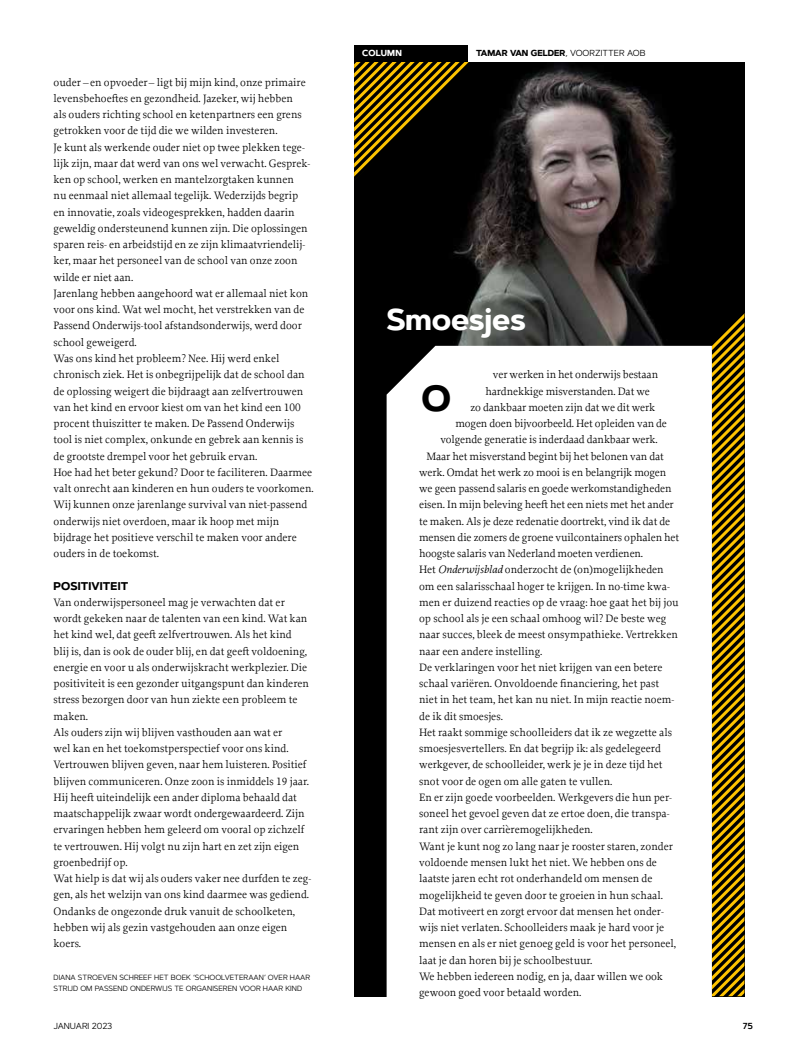
<style>
.page{position:relative;width:798px;height:1053px;background:#fff}
.page>*{position:absolute;margin:0;border:0;box-sizing:border-box;transform-origin:0 0}
.t1{font:700 36.25px "Artegra Sans";color:#000}
.t2{font:700 30px "Artegra Sans";letter-spacing:-.01em;color:#fff}
.t3{font:11.25px/16.2px "Proforma";color:#000}
.t4{font:700 11.25px "Artegra Sans";letter-spacing:.005em;color:#000}
.t5{font:700 8.75px "Artegra Sans";color:#000}
.t6{font:8.75px "Artegra Sans";letter-spacing:-.015em;color:#000}
.t7{font:700 8.75px "Artegra Sans";letter-spacing:.02em;color:#fff}
.t8{font:600 8.75px "Artegra Sans";color:#000}
.t9{font:7.5px/11.2px "Artegra Sans";color:#000}
.s1{font-weight:400}
.s2{font-style:italic}
</style>
<div class="page">
<div style="left:354px;top:45px;width:390px;height:951px;background:#000"></div>
<img style="left:435px;top:61px;width:309px;height:285px">
<svg style="left:354px;top:61px;width:129px;height:119px"></svg>
<svg style="left:711px;top:312px;width:33px;height:684px"></svg>
<div style="left:354px;top:36px;width:406px;height:25px;background:#fff"></div>
<div style="left:354px;top:45px;width:114px;height:16px;background:#000"></div>
<div style="left:386px;top:346px;width:325px;height:651px;background:#fff"></div>
<p class="t3" style="left:53px;top:74px;width:261px">ouder –en opvoeder – ligt bij mijn kind, onze primaire levensbehoeftes en gezondheid. Jazeker, wij hebben<br>als ouders richting school en ketenpartners een grens getrokken voor de tijd die we wilden investeren.<br>Je kunt als werkende ouder niet op twee plekken tege&shy;lijk zijn, maar dat werd van ons wel verwacht. Gesprek&shy;ken op school, werken en mantelzorgtaken kunnen<br>nu eenmaal niet allemaal tegelijk. Wederzijds begrip<br>en innovatie, zoals videogesprekken, hadden daarin geweldig ondersteunend kunnen zijn. Die oplossingen sparen reis- en arbeidstijd en ze zijn klimaatvriendelij&shy;ker, maar het personeel van de school van onze zoon wilde er niet aan.<br>Jarenlang hebben aangehoord wat er allemaal niet kon voor ons kind. Wat wel mocht, het verstrekken van de Passend Onderwijs-tool afstandsonderwijs, werd door school geweigerd.<br>Was ons kind het probleem? Nee. Hij werd enkel chronisch ziek. Het is onbegrijpelijk dat de school dan de oplossing weigert die bijdraagt aan zelfvertrouwen van het kind en ervoor kiest om van het kind een 100 procent thuiszitter te maken. De Passend Onderwijs tool is niet complex, onkunde en gebrek aan kennis is de grootste drempel voor het gebruik ervan.<br>Hoe had het beter gekund? Door te faciliteren. Daarmee valt onrecht aan kinderen en hun ouders te voorkomen.<br>Wij kunnen onze jarenlange survival van niet-passend onderwijs niet overdoen, maar ik hoop met mijn bijdrage het positieve verschil te maken voor andere ouders in de toekomst.</p>
<p class="t4" style="left:53px;top:577px;width:76px">POSITIVITEIT</p>
<p class="t3" style="left:53px;top:594px;width:259px">Van onderwijspersoneel mag je verwachten dat er wordt gekeken naar de talenten van een kind. Wat kan het kind wel, dat geeft zelfvertrouwen. Als het kind<br>blij is, dan is ook de ouder blij, en dat geeft voldoening, energie en voor u als onderwijskracht werkplezier. Die positiviteit is een gezonder uitgangspunt dan kinderen stress bezorgen door van hun ziekte een probleem te maken.<br>Als ouders zijn wij blijven vasthouden aan wat er<br>wel kan en het toekomstperspectief voor ons kind.<br>Vertrouwen blijven geven, naar hem luisteren. Positief blijven communiceren. Onze zoon is inmiddels 19 jaar.<br>Hij heeft uiteindelijk een ander diploma behaald dat maatschappelijk zwaar wordt ondergewaardeerd. Zijn ervaringen hebben hem geleerd om vooral op zichzelf te vertrouwen. Hij volgt nu zijn hart en zet zijn eigen groenbedrijf op.<br>Wat hielp is dat wij als ouders vaker nee durfden te zeg&shy;gen, als het welzijn van ons kind daarmee was gediend.<br>Ondanks de ongezonde druk vanuit de schoolketen, hebben wij als gezin vastgehouden aan onze eigen koers.</p>
<p class="t9" style="left:53px;top:971px;width:258px">DIANA STROEVEN SCHREEF HET BOEK ‘SCHOOLVETERAAN’ OVER HAAR<br>STRIJD OM PASSEND ONDERWIJS TE ORGANISEREN VOOR HAAR KIND</p>
<p class="t7" style="left:362px;top:47px;width:41px">COLUMN</p>
<p class="t5" style="left:476px;top:47px;width:171px">TAMAR VAN GELDER<span class="s1">, VOORZITTER AOB</span></p>
<h2 class="t2" style="left:386px;top:297px;width:140px">Smoesjes</h2>
<p class="t3" style="left:493px;top:366px;width:167px">ver werken in het onderwijs bestaan</p>
<p class="t3" style="left:485px;top:382px;width:166px">hardnekkige misverstanden. Dat we</p>
<p class="t3" style="left:470px;top:399px;width:186px">zo dankbaar moeten zijn dat we dit werk</p>
<p class="t3" style="left:455px;top:415px;width:213px">mogen doen bijvoorbeeld. Het opleiden van de</p>
<p class="t3" style="left:440px;top:431px;width:219px">volgende generatie is inderdaad dankbaar werk.</p>
<p class="t3" style="left:426px;top:447px;width:239px">Maar het misverstand begint bij het belonen van dat</p>
<p class="t3" style="left:419px;top:464px;width:248px">werk. Omdat het werk zo mooi is en belangrijk mogen</p>
<p class="t3" style="left:419px;top:480px;width:254px">we geen passend salaris en goede werkomstandigheden</p>
<p class="t3" style="left:419px;top:496px;width:256px">eisen. In mijn beleving heeft het een niets met het ander</p>
<p class="t3" style="left:419px;top:512px;width:252px">te maken. Als je deze redenatie doortrekt, vind ik dat de</p>
<p class="t3" style="left:419px;top:529px;width:261px">mensen die zomers de groene vuilcontainers ophalen het</p>
<p class="t3" style="left:419px;top:545px;width:225px">hoogste salaris van Nederland moeten verdienen.</p>
<p class="t3" style="left:419px;top:561px;width:246px">Het <span class="s2">Onderwijsblad</span> onderzocht de (on)mogelijkheden</p>
<p class="t3" style="left:419px;top:577px;width:252px">om een salarisschaal hoger te krijgen. In no-time kwa-</p>
<p class="t3" style="left:419px;top:594px;width:261px">men er duizend reacties op de vraag: hoe gaat het bij jou</p>
<p class="t3" style="left:419px;top:610px;width:249px">op school als je een schaal omhoog wil? De beste weg</p>
<p class="t3" style="left:419px;top:626px;width:260px">naar succes, bleek de meest onsympathieke. Vertrekken</p>
<p class="t3" style="left:419px;top:642px;width:125px">naar een andere instelling.</p>
<p class="t3" style="left:419px;top:659px;width:245px">De verklaringen voor het niet krijgen van een betere</p>
<p class="t3" style="left:419px;top:675px;width:241px">schaal variëren. Onvoldoende financiering, het past</p>
<p class="t3" style="left:419px;top:691px;width:256px">niet in het team, het kan nu niet. In mijn reactie noem-</p>
<p class="t3" style="left:419px;top:707px;width:85px">de ik dit smoesjes.</p>
<p class="t3" style="left:419px;top:724px;width:254px">Het raakt sommige schoolleiders dat ik ze wegzette als</p>
<p class="t3" style="left:419px;top:740px;width:243px">smoesjesvertellers. En dat begrijp ik: als gedelegeerd</p>
<p class="t3" style="left:419px;top:756px;width:245px">werkgever, de schoolleider, werk je je in deze tijd het</p>
<p class="t3" style="left:419px;top:772px;width:195px">snot voor de ogen om alle gaten te vullen.</p>
<p class="t3" style="left:419px;top:789px;width:254px">En er zijn goede voorbeelden. Werkgevers die hun per-</p>
<p class="t3" style="left:419px;top:805px;width:252px">soneel het gevoel geven dat ze ertoe doen, die transpa-</p>
<p class="t3" style="left:419px;top:821px;width:175px">rant zijn over carrièremogelijkheden.</p>
<p class="t3" style="left:419px;top:837px;width:255px">Want je kunt nog zo lang naar je rooster staren, zonder</p>
<p class="t3" style="left:419px;top:854px;width:239px">voldoende mensen lukt het niet. We hebben ons de</p>
<p class="t3" style="left:419px;top:870px;width:235px">laatste jaren echt rot onderhandeld om mensen de</p>
<p class="t3" style="left:419px;top:886px;width:245px">mogelijkheid te geven door te groeien in hun schaal.</p>
<p class="t3" style="left:419px;top:902px;width:246px">Dat motiveert en zorgt ervoor dat mensen het onder-</p>
<p class="t3" style="left:419px;top:919px;width:246px">wijs niet verlaten. Schoolleiders maak je hard voor je</p>
<p class="t3" style="left:419px;top:935px;width:258px">mensen en als er niet genoeg geld is voor het personeel,</p>
<p class="t3" style="left:419px;top:951px;width:175px">laat je dan horen bij je schoolbestuur.</p>
<p class="t3" style="left:419px;top:967px;width:245px">We hebben iedereen nodig, en ja, daar willen we ook</p>
<p class="t3" style="left:419px;top:983px;width:164px">gewoon goed voor betaald worden.</p>
<h1 class="t1" style="left:421px;top:371px;width:31px">O</h1>
<p class="t6" style="left:53px;top:1019px;width:60px">JANUARI 2023</p>
<p class="t8" style="left:742px;top:1019px;width:12px">75</p>
</div>
